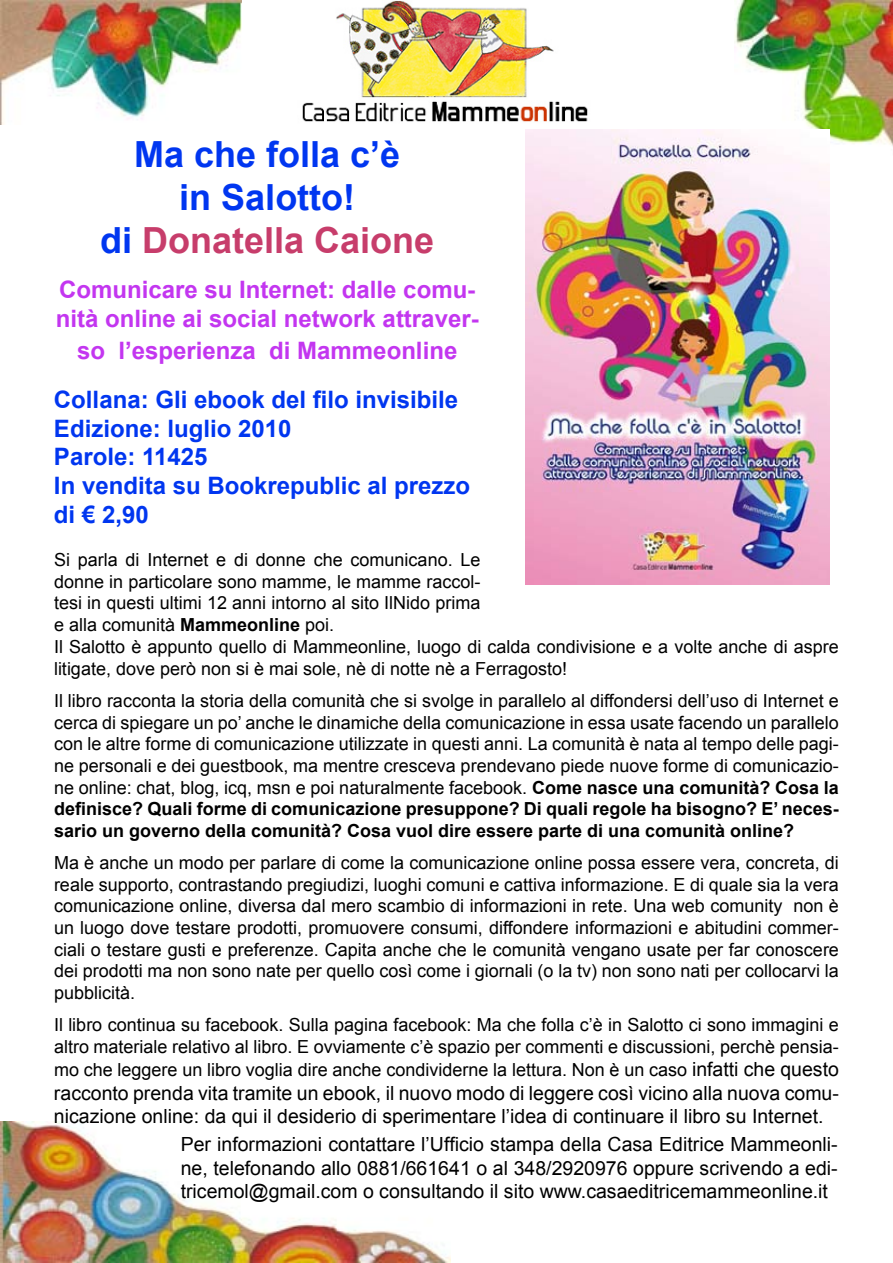
<style>
.page{position:relative;width:893px;height:1263px;background:#fff}
.page>*{position:absolute;margin:0;border:0;box-sizing:border-box;transform-origin:0 0}
.t1{font:700 36px/43.2px "Arial";color:#0036f0;text-align:center}
.t2{font:700 24px/28.8px "Arial";color:#0036f0}
.t3{font:700 24px/28.8px "Arial";color:#c336f0}
.t4{font:19.5px/23.4px "Arial";color:#000}
.t5{font:18px/21.6px "Arial";color:#000}
.s1{color:#c73d6b}
.s2{font-weight:700}
.s3{font-size:19.5px}
</style>
<div class="page">
<img style="left:0;top:0;width:242px;height:124px">
<img style="left:734px;top:0;width:159px;height:146px">
<img style="left:0;top:1122px;width:450px;height:141px">
<img style="left:302px;top:1px;width:286px;height:121px">
<img style="left:525px;top:129px;width:305px;height:456px">
<h1 class="t1" style="left:100px;top:134px;width:336px">Ma che folla c’è<br>in Salotto!<br>di <span class="s1">Donatella Caione</span></h1>
<h2 class="t3" style="left:56px;top:276px;width:424px">Comunicare su Internet: dalle comu&shy;nità online ai social network attraver-</h2>
<h2 class="t3" style="left:77px;top:337px;width:382px">so l’esperienza di Mammeonline</h2>
<h2 class="t2" style="left:54px;top:386px;width:418px">Collana: Gli ebook del filo invisibile<br>Edizione: luglio 2010<br>Parole: 11425<br>In vendita su Bookrepublic al prezzo di € 2,90</h2>
<p class="t5" style="left:54px;top:549px;width:786px">Si parla di Internet e di donne che comunicano. Le<br>donne in particolare sono mamme, le mamme raccol-<br>tesi in questi ultimi 12 anni intorno al sito IlNido prima<br>e alla comunità <span class="s2">Mammeonline</span> poi.<br>Il Salotto è appunto quello di Mammeonline, luogo di calda condivisione e a volte anche di aspre litigate, dove però non si è mai sole, nè di notte nè a Ferragosto!</p>
<p class="t5" style="left:54px;top:690px;width:786px;text-align:justify">Il libro racconta la storia della comunità che si svolge in parallelo al diffondersi dell’uso di Internet e cerca di spiegare un po’ anche le dinamiche della comunicazione in essa usate facendo un parallelo con le altre forme di comunicazione utilizzate in questi anni. La comunità è nata al tempo delle pagi&shy;ne personali e dei guestbook, ma mentre cresceva prendevano piede nuove forme di comunicazio&shy;ne online: chat, blog, icq, msn e poi naturalmente facebook. <span class="s2">Come nasce una comunità? Cosa la definisce? Quali forme di comunicazione presuppone? Di quali regole ha bisogno? E’ neces&shy;sario un governo della comunità? Cosa vuol dire essere parte di una comunità online?</span></p>
<p class="t5" style="left:54px;top:852px;width:786px;text-align:justify">Ma è anche un modo per parlare di come la comunicazione online possa essere vera, concreta, di reale supporto, contrastando pregiudizi, luoghi comuni e cattiva informazione. E di quale sia la vera comunicazione online, diversa dal mero scambio di informazioni in rete. Una web comunity non è un luogo dove testare prodotti, promuovere consumi, diffondere informazioni e abitudini commer&shy;ciali o testare gusti e preferenze. Capita anche che le comunità vengano usate per far conoscere dei prodotti ma non sono nate per quello così come i giornali (o la tv) non sono nati per collocarvi la pubblicità.</p>
<p class="t5" style="left:54px;top:1014px;width:786px">Il libro continua su facebook. Sulla pagina facebook: Ma che folla c’è in Salotto ci sono immagini e altro materiale relativo al libro. E ovviamente c’è spazio per commenti e discussioni, perchè pensia-</p>
<p class="t5" style="left:54px;top:1059px;width:786px">mo che leggere un libro voglia dire anche condividerne la lettura. Non è un caso <span class="s3">infatti che questo</span></p>
<p class="t4" style="left:54px;top:1081px;width:786px">racconto prenda vita tramite un ebook, il nuovo modo di leggere così vicino alla nuova comu&shy;nicazione online: da qui il desiderio di sperimentare l’idea di continuare il libro su Internet.</p>
<p class="t4" style="left:181px;top:1133px;width:658px;text-align:justify">Per informazioni contattare l’Ufficio stampa della Casa Editrice Mammeonli&shy;ne, telefonando allo 0881/661641 o al 348/2920976 oppure scrivendo a edi&shy;tricemol@gmail.com o consultando il sito www.casaeditricemammeonline.it</p>
</div>
